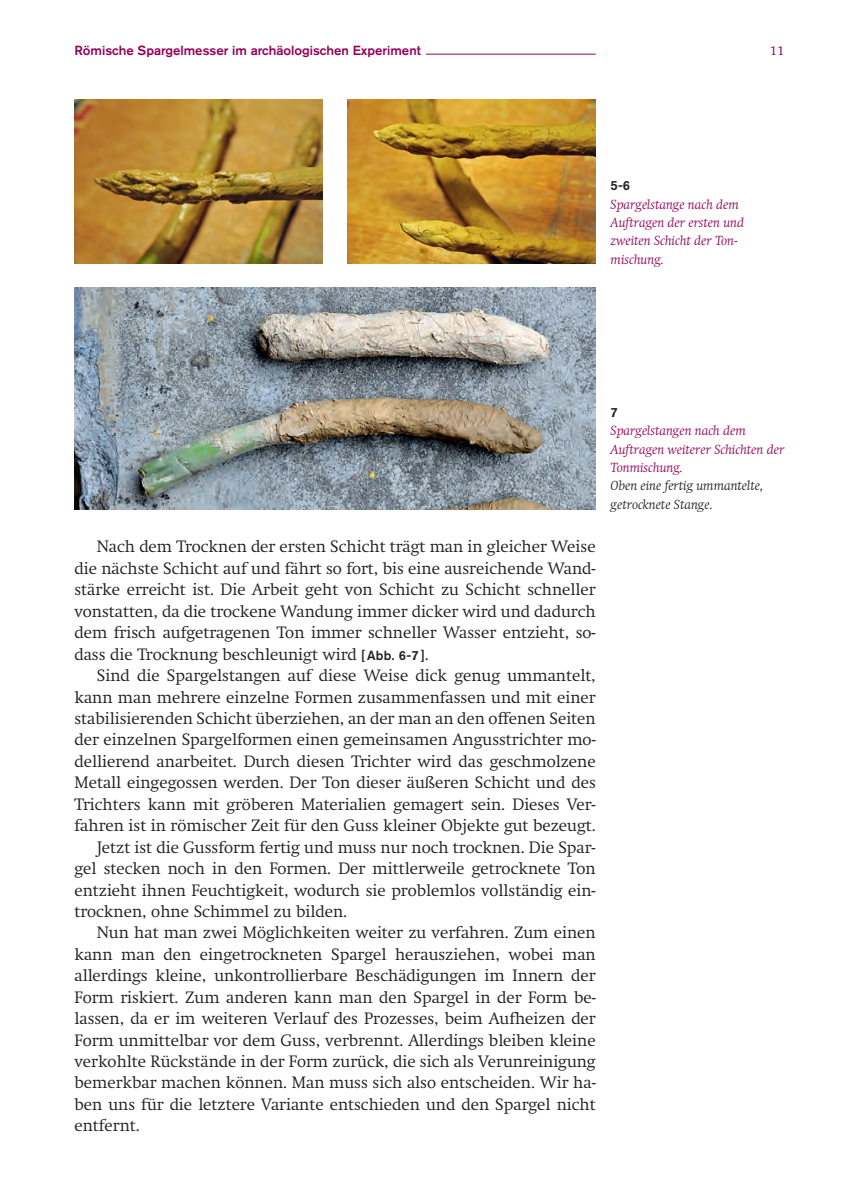
<style>
.page{position:relative;width:844px;height:1191px;background:#fff}
.page>*{position:absolute;margin:0;border:0;box-sizing:border-box;transform-origin:0 0}
.t1{font:300 16.28px/21.3px "Swift";color:#231f20;text-align:justify}
.t2{font:italic 300 13.12px/18.4px "Swift";color:#950058}
.t3{font:500 13.12px "Akzidenz Grotesk Std";color:#950058}
.t4{font:italic 300 13.12px/18.4px "Swift";color:#231f20}
.t5{font:500 13.12px "Akzidenz Grotesk Std";color:#231f20}
.t6{font:300 13.12px "Swift";color:#950058}
.s1{font-family:"Akzidenz Grotesk Std";font-weight:500;font-size:13.12px}
</style>
<div class="page">
<hr style="left:426px;top:54px;width:169px;height:1px;background:#950058">
<img style="left:74px;top:99px;width:248px;height:165px">
<img style="left:347px;top:99px;width:248px;height:165px">
<img style="left:74px;top:287px;width:521px;height:222px">
<p class="t3" style="left:74px;top:42px;width:348px">Römische Spargelmesser im archäologischen Experiment</p>
<p class="t6" style="left:769px;top:42px;width:16px">11</p>
<p class="t5" style="left:610px;top:178px;width:21px">5-6</p>
<p class="t2" style="left:610px;top:195px;width:135px">Spargelstange nach dem<br>Auftragen der ersten und zweiten Schicht der Ton&shy;mischung.</p>
<p class="t1" style="left:74px;top:536px;width:522px;text-indent:22px">Nach dem Trocknen der ersten Schicht trägt man in gleicher Weise die nächste Schicht auf und fährt so fort, bis eine ausreichende Wand&shy;stärke erreicht ist. Die Arbeit geht von Schicht zu Schicht schneller vonstatten, da die trockene Wandung immer dicker wird und dadurch dem frisch aufgetragenen Ton immer schneller Wasser entzieht, so&shy;dass die Trocknung beschleunigt wird <span class="s1">[ Abb. 6-7 ]</span>.</p>
<p class="t1" style="left:97px;top:665px;width:500px">Sind die Spargelstangen auf diese Weise dick genug ummantelt,</p>
<p class="t1" style="left:74px;top:686px;width:522px">kann man mehrere einzelne Formen zusammenfassen und mit einer</p>
<p class="t1" style="left:74px;top:708px;width:522px">stabilisierenden Schicht überziehen, an der man an den offenen Seiten</p>
<p class="t1" style="left:74px;top:729px;width:522px">der einzelnen Spargelformen einen gemeinsamen Angusstrichter mo-</p>
<p class="t1" style="left:74px;top:750px;width:522px">dellierend anarbeitet. Durch diesen Trichter wird das geschmolzene</p>
<p class="t1" style="left:74px;top:772px;width:522px">Metall eingegossen werden. Der Ton dieser äußeren Schicht und des</p>
<p class="t1" style="left:74px;top:793px;width:522px">Trichters kann mit gröberen Materialien gemagert sein. Dieses Ver-</p>
<p class="t1" style="left:74px;top:815px;width:522px">fahren ist in römischer Zeit für den Guss kleiner Objekte gut bezeugt.</p>
<p class="t1" style="left:97px;top:836px;width:500px">Jetzt ist die Gussform fertig und muss nur noch trocknen. Die Spar-</p>
<p class="t1" style="left:74px;top:858px;width:522px">gel stecken noch in den Formen. Der mittlerweile getrocknete Ton</p>
<p class="t1" style="left:74px;top:879px;width:522px">entzieht ihnen Feuchtigkeit, wodurch sie problemlos vollständig ein-</p>
<p class="t1" style="left:74px;top:900px;width:274px">trocknen, ohne Schimmel zu bilden.</p>
<p class="t1" style="left:97px;top:922px;width:500px">Nun hat man zwei Möglichkeiten weiter zu verfahren. Zum einen</p>
<p class="t1" style="left:74px;top:943px;width:522px">kann man den eingetrockneten Spargel herausziehen, wobei man</p>
<p class="t1" style="left:74px;top:965px;width:522px">allerdings kleine, unkontrollierbare Beschädigungen im Innern der</p>
<p class="t1" style="left:74px;top:986px;width:522px">Form riskiert. Zum anderen kann man den Spargel in der Form be-</p>
<p class="t1" style="left:74px;top:1008px;width:522px">lassen, da er im weiteren Verlauf des Prozesses, beim Aufheizen der</p>
<p class="t1" style="left:74px;top:1029px;width:522px">Form unmittelbar vor dem Guss, verbrennt. Allerdings bleiben kleine</p>
<p class="t1" style="left:74px;top:1050px;width:522px">verkohlte Rückstände in der Form zurück, die sich als Verunreinigung</p>
<p class="t1" style="left:74px;top:1072px;width:522px">bemerkbar machen können. Man muss sich also entscheiden. Wir ha-</p>
<p class="t1" style="left:74px;top:1093px;width:522px">ben uns für die letztere Variante entschieden und den Spargel nicht</p>
<p class="t1" style="left:74px;top:1115px;width:67px">entfernt.</p>
<p class="t5" style="left:610px;top:404px;width:9px">7</p>
<p class="t2" style="left:610px;top:421px;width:175px">Spargelstangen nach dem<br>Auftragen weiterer Schichten der<br>Tonmischung.</p>
<p class="t4" style="left:610px;top:477px;width:154px">Oben eine fertig ummantelte, getrocknete Stange.</p>
</div>
